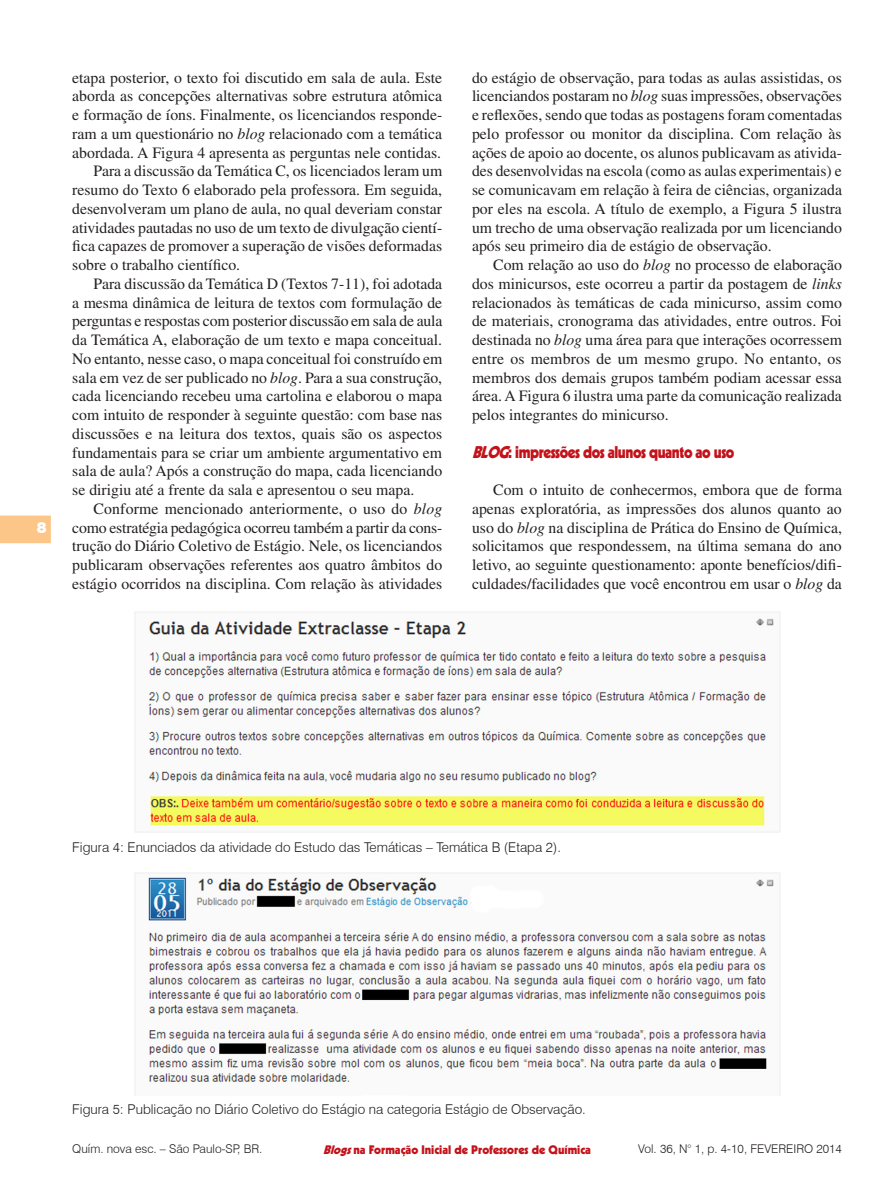
<style>
.page{position:relative;width:893px;height:1191px;background:#fff}
.page>*{position:absolute;margin:0;border:0;box-sizing:border-box;transform-origin:0 0}
.Seção{font:900 16.5px "Kabel";letter-spacing:-.03em;color:#c4121a;scale:.9 1}
.t1{font:15.75px/18.8px "Times";color:#231f20;text-align:justify}
.t2{font:900 15px "Swiss 721 BT";color:#fff}
.Figura{font:300 13.5px "Swiss 721 BT";color:#231f20}
.t3{font:300 12px "Swiss 721 BT";color:#231f20}
.t4{font:900 12px "Kabel";color:#c4121a}
.s1{font-style:italic}
</style>
<div class="page">
<svg style="left:0;top:515px;width:51px;height:28px"></svg>
<img style="left:135px;top:612px;width:645px;height:221px">
<img style="left:135px;top:872px;width:645px;height:223px">
<p class="t2" style="left:37px;top:518px;width:11px">8</p>
<p class="t1" style="left:72px;top:68px;width:371px">etapa posterior, o texto foi discutido em sala de aula. Este aborda as concepções alternativas sobre estrutura atômica e formação de íons. Finalmente, os licenciandos responde&shy;ram a um questionário no <span class="s1">blog</span> relacionado com a temática abordada. A Figura 4 apresenta as perguntas nele contidas.</p>
<p class="t1" style="left:72px;top:162px;width:372px;text-indent:21px">Para a discussão da Temática C, os licenciados leram um resumo do Texto 6 elaborado pela professora. Em seguida, desenvolveram um plano de aula, no qual deveriam constar atividades pautadas no uso de um texto de divulgação cientí&shy;fica capazes de promover a superação de visões deformadas sobre o trabalho científico.</p>
<p class="t1" style="left:72px;top:274px;width:372px;text-indent:21px">Para discussão da Temática D (Textos 7-11), foi adotada a mesma dinâmica de leitura de textos com formulação de perguntas e respostas com posterior discussão em sala de aula da Temática A, elaboração de um texto e mapa conceitual.<br>No entanto, nesse caso, o mapa conceitual foi construído em sala em vez de ser publicado no <span class="s1">blog</span>. Para a sua construção, cada licenciando recebeu uma cartolina e elaborou o mapa com intuito de responder à seguinte questão: com base nas discussões e na leitura dos textos, quais são os aspectos fundamentais para se criar um ambiente argumentativo em sala de aula? Após a construção do mapa, cada licenciando se dirigiu até a frente da sala e apresentou o seu mapa.</p>
<p class="t1" style="left:72px;top:499px;width:371px;text-indent:21px">Conforme mencionado anteriormente, o uso do <span class="s1">blog </span>como estratégia pedagógica ocorreu também a partir da cons&shy;trução do Diário Coletivo de Estágio. Nele, os licenciandos publicaram observações referentes aos quatro âmbitos do estágio ocorridos na disciplina. Com relação às atividades</p>
<p class="t1" style="left:472px;top:68px;width:372px">do estágio de observação, para todas as aulas assistidas, os licenciandos postaram no <span class="s1">blog</span> suas impressões, observações e reflexões, sendo que todas as postagens foram comentadas pelo professor ou monitor da disciplina. Com relação às ações de apoio ao docente, os alunos publicavam as ativida&shy;des desenvolvidas na escola (como as aulas experimentais) e se comunicavam em relação à feira de ciências, organizada por eles na escola. A título de exemplo, a Figura 5 ilustra um trecho de uma observação realizada por um licenciando após seu primeiro dia de estágio de observação.</p>
<p class="t1" style="left:472px;top:255px;width:371px;text-indent:21px">Com relação ao uso do <span class="s1">blog</span> no processo de elaboração dos minicursos, este ocorreu a partir da postagem de <span class="s1">links </span>relacionados às temáticas de cada minicurso, assim como de materiais, cronograma das atividades, entre outros. Foi destinada no <span class="s1">blog</span> uma área para que interações ocorressem entre os membros de um mesmo grupo. No entanto, os membros dos demais grupos também podiam acessar essa área. A Figura 6 ilustra uma parte da comunicação realizada pelos integrantes do minicurso.</p>
<p class="Seção" style="left:472px;top:441px;width:293px"><span class="s1">BLOG</span>: impressões dos alunos quanto ao uso</p>
<p class="t1" style="left:472px;top:480px;width:371px;text-indent:21px">Com o intuito de conhecermos, embora que de forma apenas exploratória, as impressões dos alunos quanto ao uso do <span class="s1">blog</span> na disciplina de Prática do Ensino de Química, solicitamos que respondessem, na última semana do ano letivo, ao seguinte questionamento: aponte benefícios/difi&shy;culdades/facilidades que você encontrou em usar o <span class="s1">blog</span> da</p>
<p class="Figura" style="left:72px;top:838px;width:490px">Figura 4: Enunciados da atividade do Estudo das Temáticas – Temática B (Etapa 2).</p>
<p class="Figura" style="left:72px;top:1101px;width:515px">Figura 5: Publicação no Diário Coletivo do Estágio na categoria Estágio de Observação.</p>
<p class="t3" style="left:72px;top:1141px;width:192px">Quím. nova esc. – São Paulo-SP, BR.</p>
<p class="t3" style="left:638px;top:1141px;width:205px">Vol. 36, N° 1, p. 4-10, FEVEREIRO 2014</p>
<p class="t4" style="left:323px;top:1141px;width:269px"><span class="s1">Blogs</span>na Formação Inicial de Professores de Química</p>
</div>
